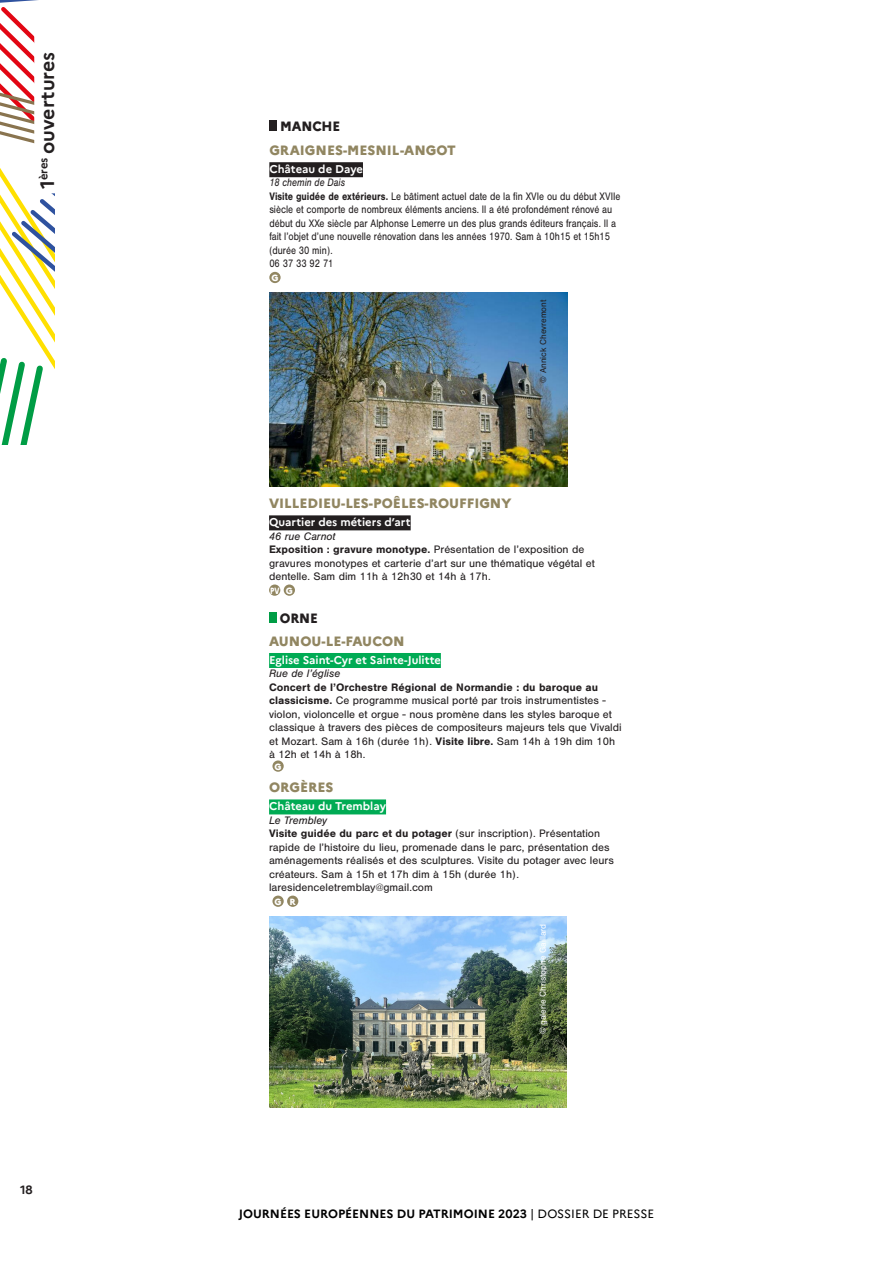
<style>
.page{position:relative;width:893px;height:1263px;background:#fff}
.page>*{position:absolute;margin:0;border:0;box-sizing:border-box;transform-origin:0 0}
.t1{font:700 19.5px "Marianne";color:#231f20}
.t2{font:800 13.5px "Marianne";color:#918661}
.Nom_commune_-14{font:800 13.5px "Marianne";letter-spacing:-.01em;color:#231f20;scale:.96 1}
.t3{font:700 12px "Marianne";color:#000}
.t4{font:700 12px "Marianne";color:#231f20}
.t5{font:11.25px/13.5px "Nimbus San";color:#231f20}
.t6{font:11.25px/13.5px "Nimbus San";color:#231f20;scale:.84 1}
.t7{font:700 11.25px "Marianne";color:#fff}
.t8{font:italic 11.25px "Nimbus San";color:#231f20}
.t9{font:italic 11.25px "Nimbus San";color:#231f20;scale:.84 1}
.t10{font:9px "Nimbus San";color:#fff}
.t11{font:9px "Nimbus San";color:#231f20}
.t12{font:800 9px "Marianne";color:#fff}
.t13{font:800 9px "Marianne";color:#fff;scale:.75 1}
.s1{font-weight:700}
.s2{font-weight:400}
</style>
<div class="page">
<div style="left:269px;top:162px;width:94px;height:15px;background:#231f20"></div>
<div style="left:269px;top:120px;width:8px;height:11px;background:#231f20"></div>
<div style="left:269px;top:272px;width:12px;height:11px;background:#918661;border-radius:50%"></div>
<div style="left:269px;top:515px;width:142px;height:15px;background:#231f20"></div>
<div style="left:269px;top:653px;width:172px;height:15px;background:#00ab54"></div>
<div style="left:269px;top:799px;width:117px;height:15px;background:#00ab54"></div>
<div style="left:269px;top:584px;width:11px;height:12px;background:#918661;border-radius:50%"></div>
<div style="left:284px;top:584px;width:11px;height:12px;background:#918661;border-radius:50%"></div>
<div style="left:269px;top:612px;width:7px;height:11px;background:#009d45"></div>
<div style="left:272px;top:760px;width:12px;height:12px;background:#918661;border-radius:50%"></div>
<div style="left:272px;top:895px;width:12px;height:12px;background:#918661;border-radius:50%"></div>
<div style="left:287px;top:895px;width:11px;height:12px;background:#918661;border-radius:50%"></div>
<img style="left:269px;top:292px;width:298px;height:194px">
<img style="left:269px;top:916px;width:298px;height:191px">
<svg style="left:0;top:0;width:54px;height:445px"></svg>
<div style="left:34px;top:35px;width:24px;height:158px;background:#fff"></div>
<p class="t1" style="left:35px;top:189px;width:139px;rotate:-90deg">1<sup>ères</sup> ouvertures</p>
<p class="t4" style="left:20px;top:1183px;width:14px">18</p>
<p class="Nom_commune_-14" style="left:280px;top:118px;width:64px">MANCHE</p>
<p class="t2" style="left:269px;top:142px;width:188px">GRAIGNES-MESNIL-ANGOT</p>
<p class="t7" style="left:269px;top:162px;width:95px">Château de Daye</p>
<p class="t9" style="left:269px;top:176px;width:92px">18 chemin de Dais</p>
<p class="t6" style="left:269px;top:190px;width:420px"><span class="s1">Visite guidée de extérieurs.</span> Le bâtiment actuel date de la fin XVIe ou du début XVIIe siècle et comporte de nombreux éléments anciens. Il a été profondément rénové au début du XXe siècle par Alphonse Lemerre un des plus grands éditeurs français. Il a fait l’objet d’une nouvelle rénovation dans les années 1970. Sam à 10h15 et 15h15 (durée 30 min).</p>
<p class="t6" style="left:269px;top:257px;width:78px">06 37 33 92 71</p>
<p class="t12" style="left:271px;top:272px;width:9px">G</p>
<p class="t11" style="left:538px;top:383px;width:85px;rotate:-90deg">© Annick Chevremont</p>
<p class="t2" style="left:269px;top:495px;width:244px">VILLEDIEU-LES-POÊLES-ROUFFIGNY</p>
<p class="t7" style="left:269px;top:515px;width:143px">Quartier des métiers d’art</p>
<p class="t8" style="left:269px;top:529px;width:68px">46 rue Carnot</p>
<p class="t5" style="left:269px;top:543px;width:327px"><span class="s1">Exposition : gravure monotype.</span> Présentation de l’exposition de gravures monotypes et carterie d’art sur une thématique végétal et dentelle. Sam dim 11h à 12h30 et 14h à 17h.</p>
<p class="t13" style="left:270px;top:585px;width:14px">PV</p>
<p class="t12" style="left:286px;top:585px;width:9px">G</p>
<p class="Nom_commune_-14" style="left:280px;top:610px;width:41px">ORNE</p>
<p class="t2" style="left:269px;top:633px;width:137px">AUNOU-LE-FAUCON</p>
<p class="t7" style="left:269px;top:653px;width:173px">Eglise Saint-Cyr et Sainte-Julitte</p>
<p class="t8" style="left:269px;top:667px;width:73px">Rue de l’église</p>
<p class="t5" style="left:269px;top:680px;width:354px"><span class="s1">Concert de l’Orchestre Régional de Normandie : du baroque au classicisme.</span> Ce programme musical porté par trois instrumentistes - violon, violoncelle et orgue - nous promène dans les styles baroque et classique à travers des pièces de compositeurs majeurs tels que Vivaldi et Mozart. Sam à 16h (durée 1h). <span class="s1">Visite libre.</span> Sam 14h à 19h dim 10h à 12h et 14h à 18h.</p>
<p class="t12" style="left:275px;top:761px;width:9px">G</p>
<p class="t2" style="left:269px;top:779px;width:66px">ORGÈRES</p>
<p class="t7" style="left:269px;top:799px;width:118px">Château du Tremblay</p>
<p class="t8" style="left:269px;top:813px;width:60px">Le Trembley</p>
<p class="t5" style="left:269px;top:827px;width:346px"><span class="s1">Visite guidée du parc et du potager</span> (sur inscription). Présentation rapide de l’histoire du lieu, promenade dans le parc, présentation des aménagements réalisés et des sculptures. Visite du potager avec leurs créateurs. Sam à 15h et 17h dim à 15h (durée 1h).</p>
<p class="t5" style="left:269px;top:881px;width:165px">laresidenceletremblay@gmail.com</p>
<p class="t12" style="left:275px;top:896px;width:9px">G</p>
<p class="t12" style="left:290px;top:896px;width:8px">R</p>
<p class="t10" style="left:538px;top:1034px;width:112px;rotate:-90deg">© galerie Christophe Gaillard</p>
<p class="t3" style="left:239px;top:1206px;width:417px">JOURNÉES EUROPÉENNES DU PATRIMOINE 2023 <span class="s2">| DOSSIER DE PRESSE</span></p>
</div>
